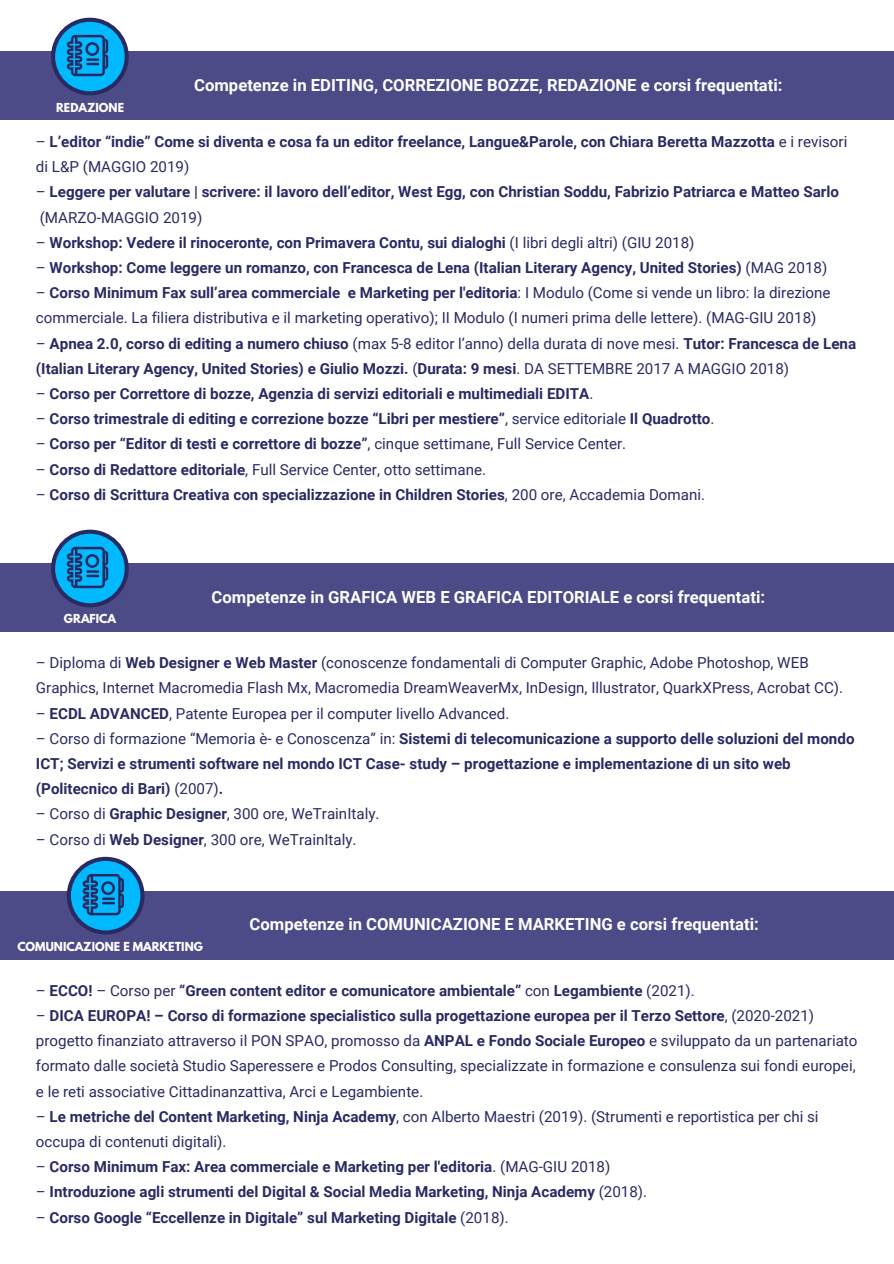
<style>
.page{position:relative;width:894px;height:1264px;background:#fff}
.page>*{position:absolute;margin:0;border:0;box-sizing:border-box;transform-origin:0 0}
.t1{font:700 16.65px "Roboto";color:#fff}
.t2{font:700 15.15px/25.2px "Roboto";color:#2a2a63}
.t3{font:15.15px/25.2px "Roboto";color:#2a2a63}
.t4{font:700 10.95px "League Spartan";color:#fff}
.s1{font-weight:400}
.s2{font-weight:700}
</style>
<div class="page">
<div style="left:0;top:52px;width:893px;height:68px;background:#4d4b87"></div>
<svg style="left:51px;top:18px;width:78px;height:77px"></svg>
<div style="left:0;top:563px;width:893px;height:69px;background:#4d4b87"></div>
<svg style="left:51px;top:529px;width:78px;height:78px"></svg>
<div style="left:0;top:890px;width:893px;height:69px;background:#4d4b87"></div>
<svg style="left:67px;top:856px;width:77px;height:78px"></svg>
<p class="t4" style="left:56px;top:102px;width:69px">REDAZIONE</p>
<p class="t1" style="left:194px;top:75px;width:589px">Competenze in EDITING, CORREZIONE BOZZE, REDAZIONE e corsi frequentati:</p>
<p class="t2" style="left:36px;top:129px;width:812px"><span class="s1">–</span> L’editor “indie” Come si diventa e cosa fa un editor freelance, Langue&amp;Parole, con Chiara Beretta Mazzotta <span class="s1">e i revisori di L&amp;P (MAGGIO 2019)</span></p>
<p class="t2" style="left:36px;top:180px;width:804px"><span class="s1">–</span> Leggere per valutare | scrivere: il lavoro dell’editor, West Egg, con Christian Soddu, Fabrizio Patriarca e Matteo Sarlo <span class="s1">(MARZO-MAGGIO 2019)</span></p>
<p class="t2" style="left:36px;top:230px;width:659px"><span class="s1">–</span> Workshop: Vedere il rinoceronte, con Primavera Contu, sui dialoghi <span class="s1">(I libri degli altri) (GIU 2018)</span></p>
<p class="t2" style="left:36px;top:255px;width:792px"><span class="s1">–</span> Workshop: Come leggere un romanzo, con Francesca de Lena (Italian Literary Agency, United Stories) <span class="s1">(MAG 2018)</span></p>
<p class="t3" style="left:36px;top:280px;width:796px">– <span class="s2">Corso Minimum Fax sull’area commerciale e Marketing per l'editoria</span>: I Modulo (Come si vende un libro: la direzione commerciale. La filiera distributiva e il marketing operativo); II Modulo (I numeri prima delle lettere). (MAG-GIU 2018)</p>
<p class="t2" style="left:36px;top:331px;width:821px"><span class="s1">–</span> Apnea 2.0, corso di editing a numero chiuso <span class="s1">(max 5-8 editor l’anno) della durata di nove mesi.</span> Tutor: Francesca de Lena (Italian Literary Agency, United Stories) e Giulio Mozzi. <span class="s1">(</span>Durata: 9 mesi<span class="s1">. DA SETTEMBRE 2017 A MAGGIO 2018)</span></p>
<p class="t2" style="left:36px;top:381px;width:558px"><span class="s1">–</span> Corso per Correttore di bozze, Agenzia di servizi editoriali e multimediali EDITA<span class="s1">.</span></p>
<p class="t2" style="left:36px;top:406px;width:679px"><span class="s1">–</span> Corso trimestrale di editing e correzione bozze “Libri per mestiere”<span class="s1">, service editoriale</span> Il Quadrotto<span class="s1">.</span></p>
<p class="t2" style="left:36px;top:431px;width:591px"><span class="s1">–</span> Corso per “Editor di testi e correttore di bozze”<span class="s1">, cinque settimane, Full Service Center.</span></p>
<p class="t3" style="left:36px;top:457px;width:451px">– <span class="s2">Corso di Redattore editoriale</span>, Full Service Center, otto settimane.</p>
<p class="t2" style="left:36px;top:482px;width:670px"><span class="s1">–</span> Corso di Scrittura Creativa con specializzazione in Children Stories<span class="s1">, 200 ore, Accademia Domani.</span></p>
<p class="t4" style="left:64px;top:613px;width:54px">GRAFICA</p>
<p class="t1" style="left:211px;top:587px;width:555px">Competenze in GRAFICA WEB E GRAFICA EDITORIALE e corsi frequentati:</p>
<p class="t3" style="left:36px;top:650px;width:808px">– Diploma di <span class="s2">Web Designer e Web Master</span> (conoscenze fondamentali di Computer Graphic, Adobe Photoshop, WEB<br>Graphics, Internet Macromedia Flash Mx, Macromedia DreamWeaverMx, InDesign, Illustrator, QuarkXPress, Acrobat CC).</p>
<p class="t3" style="left:36px;top:700px;width:475px">– <span class="s2">ECDL ADVANCED</span>, Patente Europea per il computer livello Advanced.</p>
<p class="t2" style="left:36px;top:726px;width:819px"><span class="s1">– Corso di formazione “Memoria è- e Conoscenza” in:</span> Sistemi di telecomunicazione a supporto delle soluzioni del mondo<br>ICT; Servizi e strumenti software nel mondo ICT Case- study – progettazione e implementazione di un sito web (Politecnico di Bari) <span class="s1">(2007)</span>.</p>
<p class="t3" style="left:36px;top:801px;width:345px">– Corso di <span class="s2">Graphic Designer</span>, 300 ore, WeTrainItaly.</p>
<p class="t3" style="left:36px;top:826px;width:322px">– Corso di <span class="s2">Web Designer</span>, 300 ore, WeTrainItaly.</p>
<p class="t4" style="left:17px;top:940px;width:187px">COMUNICAZIONE E MARKETING</p>
<p class="t1" style="left:249px;top:914px;width:510px">Competenze in COMUNICAZIONE E MARKETING e corsi frequentati:</p>
<p class="t2" style="left:36px;top:978px;width:660px"><span class="s1">–</span> ECCO! <span class="s1">– Corso per</span> “Green content editor e comunicatore ambientale” <span class="s1">con</span> Legambiente <span class="s1">(2021).</span></p>
<p class="t3" style="left:36px;top:1003px;width:822px">– <span class="s2">DICA EUROPA! – Corso di formazione specialistico sulla progettazione europea per il Terzo Settore</span>, (2020-2021) progetto finanziato attraverso il PON SPAO, promosso da <span class="s2">ANPAL e Fondo Sociale Europeo</span> e sviluppato da un partenariato formato dalle società Studio Saperessere e Prodos Consulting, specializzate in formazione e consulenza sui fondi europei, e le reti associative Cittadinanzattiva, Arci e Legambiente.</p>
<p class="t3" style="left:36px;top:1104px;width:784px">– <span class="s2">Le metriche del Content Marketing, Ninja Academy</span>, con Alberto Maestri (2019). (Strumenti e reportistica per chi si occupa di contenuti digitali).</p>
<p class="t2" style="left:36px;top:1154px;width:575px"><span class="s1">–</span> Corso Minimum Fax: Area commerciale e Marketing per l'editoria<span class="s1">. (MAG-GIU 2018)</span></p>
<p class="t2" style="left:36px;top:1179px;width:612px"><span class="s1">–</span> Introduzione agli strumenti del Digital &amp; Social Media Marketing, Ninja Academy <span class="s1">(2018).</span></p>
<p class="t2" style="left:36px;top:1204px;width:474px"><span class="s1">–</span> Corso Google “Eccellenze in Digitale” sul Marketing Digitale <span class="s1">(2018).</span></p>
</div>
